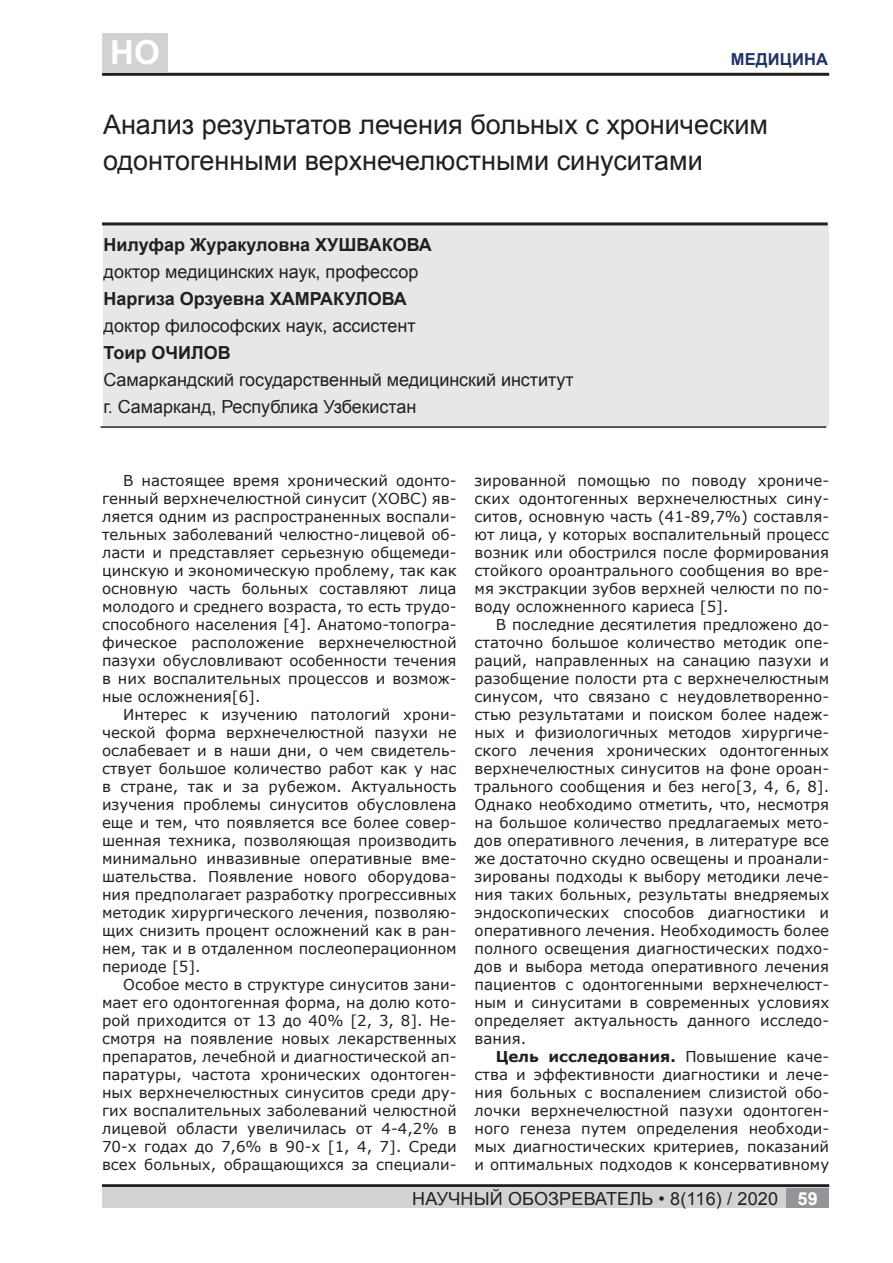
<style>
.page{position:relative;width:893px;height:1263px;background:#fff}
.page>*{position:absolute;margin:0;border:0;box-sizing:border-box;transform-origin:0 0}
.t1{font:700 33px "Arial";color:#fff}
.Заголовок_новый{font:27px/36px "Arial";color:#231f20}
.Îñíîâíîé_òåêñò__2{font:18px "Arial";letter-spacing:-.005em;color:#231f20}
.t2{font:700 18px "Arial";color:#231f20}
.t3{font:700 16.5px "Arial";letter-spacing:.01em;color:#213364}
.t4{font:15px/18px "Verdana";color:#231f20;text-align:justify}
.s1{font-weight:700}
.s2{font-weight:700;color:#fff}
</style>
<div class="page">
<hr style="left:102px;top:73px;width:727px;height:3px;background:#231f20">
<hr style="left:102px;top:1184px;width:727px;height:3px;background:#231f20">
<div style="left:102px;top:33px;width:66px;height:39px;background:#d1d2d4"></div>
<div style="left:102px;top:1188px;width:685px;height:20px;background:#d1d2d4"></div>
<div style="left:786px;top:1188px;width:43px;height:20px;background:#939598"></div>
<div style="left:103px;top:225px;width:726px;height:201px;background:#e6e7e9"></div>
<hr style="left:102px;top:222px;width:726px;height:3px;background:#231f20">
<hr style="left:101px;top:426px;width:725px;height:2px;background:#231f20">
<h1 class="t1" style="left:110px;top:31px;width:51px">НО</h1>
<p class="t3" style="left:731px;top:48px;width:99px">МЕДИЦИНА</p>
<p class="Заголовок_новый" style="left:103px;top:107px;width:666px">Анализ результатов лечения больных с хроническим одонтогенными верхнечелюстными синуситами</p>
<p class="t2" style="left:103px;top:233px;width:330px">Нилуфар Журакуловна ХУШВАКОВА</p>
<p class="Îñíîâíîé_òåêñò__2" style="left:103px;top:260px;width:316px">доктор медицинских наук, профессор</p>
<p class="t2" style="left:103px;top:287px;width:305px">Наргиза Орзуевна ХАМРАКУЛОВА</p>
<p class="Îñíîâíîé_òåêñò__2" style="left:103px;top:314px;width:314px">доктор философских наук, ассистент</p>
<p class="t2" style="left:103px;top:341px;width:129px">Тоир ОЧИЛОВ</p>
<p class="Îñíîâíîé_òåêñò__2" style="left:103px;top:368px;width:472px">Самаркандский государственный медицинский институт</p>
<p class="Îñíîâíîé_òåêñò__2" style="left:103px;top:395px;width:314px">г. Самарканд, Республика Узбекистан</p>
<p class="t4" style="left:102px;top:471px;width:356px;text-indent:21px">В настоящее время хронический одонто&shy;генный верхнечелюстной синусит (ХОВС) яв&shy;ляется одним из распространенных воспали&shy;тельных заболеваний челюстно-лицевой об&shy;ласти и представляет серьезную общемеди&shy;цинскую и экономическую проблему, так как основную часть больных составляют лица молодого и среднего возраста, то есть трудо&shy;способного населения [4]. Анатомо-топогра&shy;фическое расположение верхнечелюстной пазухи обусловливают особенности течения в них воспалительных процессов и возмож&shy;ные осложнения[6].</p>
<p class="t4" style="left:102px;top:705px;width:356px;text-indent:21px">Интерес к изучению патологий хрони&shy;ческой форма верхнечелюстной пазухи не ослабевает и в наши дни, о чем свидетель&shy;ствует большое количество работ как у нас в стране, так и за рубежом. Актуальность изучения проблемы синуситов обусловлена еще и тем, что появляется все более совер&shy;шенная техника, позволяющая производить минимально инвазивные оперативные вме&shy;шательства. Появление нового оборудова&shy;ния предполагает разработку прогрессивных методик хирургического лечения, позволяю&shy;щих снизить процент осложнений как в ран&shy;нем, так и в отдаленном послеоперационном периоде [5].</p>
<p class="t4" style="left:102px;top:975px;width:356px;text-indent:21px">Особое место в структуре синуситов зани&shy;мает его одонтогенная форма, на долю кото&shy;рой приходится от 13 до 40% [2, 3, 8]. Не&shy;смотря на появление новых лекарственных препаратов, лечебной и диагностической ап&shy;паратуры, частота хронических одонтоген&shy;ных верхнечелюстных синуситов среди дру&shy;гих воспалительных заболеваний челюстной лицевой области увеличилась от 4-4,2% в 70-х годах до 7,6% в 90-х [1, 4, 7]. Среди всех больных, обращающихся за специали-</p>
<p class="t4" style="left:475px;top:471px;width:356px">зированной помощью по поводу хрониче&shy;ских одонтогенных верхнечелюстных сину&shy;ситов, основную часть (41-89,7%) составля&shy;ют лица, у которых воспалительный процесс возник или обострился после формирования стойкого ороантрального сообщения во вре&shy;мя экстракции зубов верхней челюсти по по&shy;воду осложненного кариеса [5].</p>
<p class="t4" style="left:475px;top:615px;width:356px;text-indent:21px">В последние десятилетия предложено до&shy;статочно большое количество методик опе&shy;раций, направленных на санацию пазухи и разобщение полости рта с верхнечелюстным синусом, что связано с неудовлетворенно&shy;стью результатами и поиском более надеж&shy;ных и физиологичных методов хирургиче&shy;ского лечения хронических одонтогенных верхнечелюстных синуситов на фоне ороан&shy;трального сообщения и без него[3, 4, 6, 8].<br>Однако необходимо отметить, что, несмотря на большое количество предлагаемых мето&shy;дов оперативного лечения, в литературе все же достаточно скудно освещены и проанали&shy;зированы подходы к выбору методики лече&shy;ния таких больных, результаты внедряемых эндоскопических способов диагностики и оперативного лечения. Необходимость более полного освещения диагностических подхо&shy;дов и выбора метода оперативного лечения пациентов с одонтогенными верхнечелюст&shy;ным и синуситами в современных условиях определяет актуальность данного исследо&shy;вания.</p>
<p class="t4" style="left:475px;top:1047px;width:356px;text-indent:21px"><span class="s1">Цель исследования.</span> Повышение каче&shy;ства и эффективности диагностики и лече&shy;ния больных с воспалением слизистой обо&shy;лочки верхнечелюстной пазухи одонтоген&shy;ного генеза путем определения необходи&shy;мых диагностических критериев, показаний и оптимальных подходов к консервативному</p>
<p class="Îñíîâíîé_òåêñò__2" style="left:412px;top:1186px;width:407px">НАУЧНЫЙ ОБОЗРЕВАТЕЛЬ • 8(116) / 2020 <span class="s2">59</span></p>
</div>
